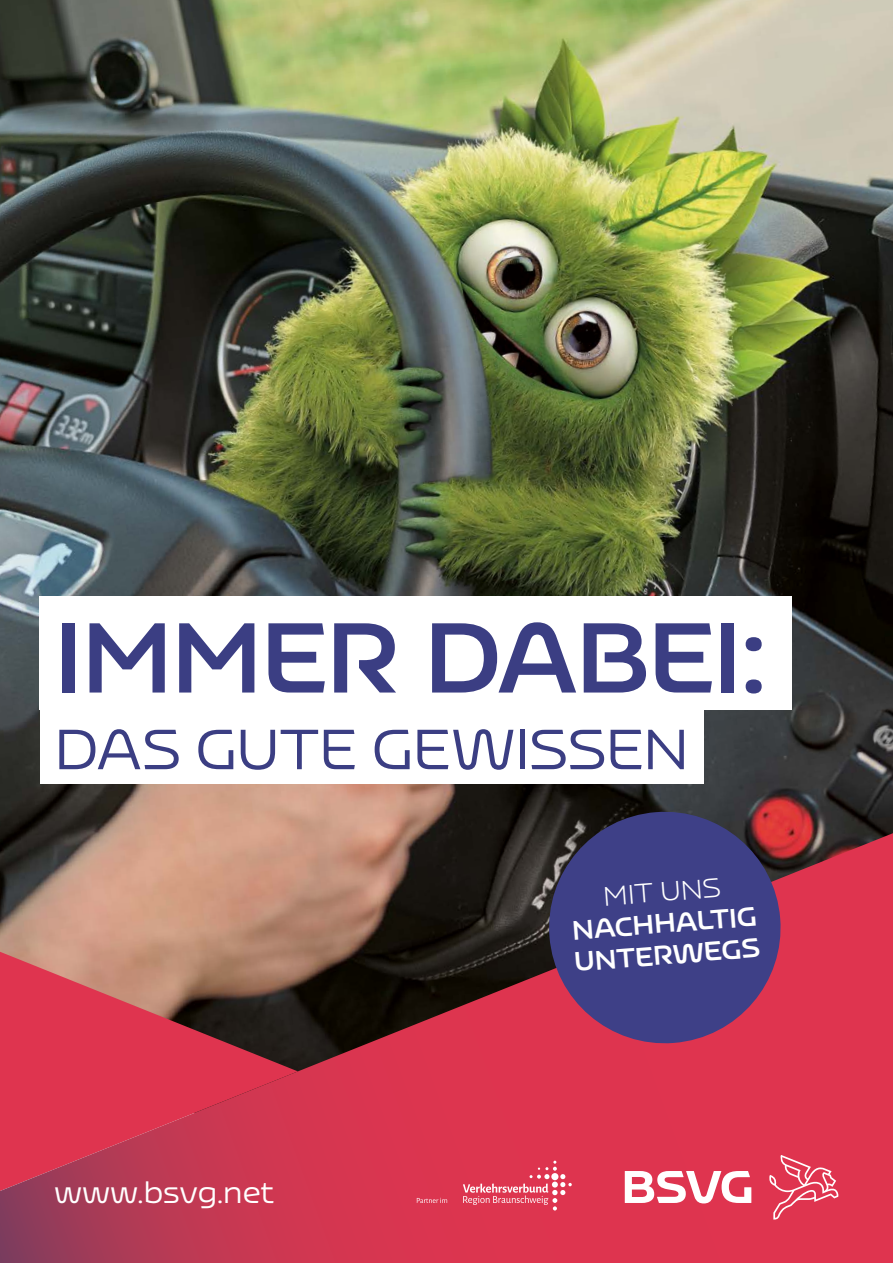
<style>
.page{position:relative;width:893px;height:1263px;background:#fff}
.page>*{position:absolute;margin:0;border:0;box-sizing:border-box;transform-origin:0 0}
.t1{font:700 98.85px "Nizzoli Alt";letter-spacing:-.025em;color:#3b3e83}
.t2{font:56.4px "Nizzoli Alt";letter-spacing:-.02em;color:#3b3e83}
.t3{font:28.5px "Nizzoli Alt";color:#fff}
.t4{font:700 26.7px/31.3px "Nizzoli Alt";color:#fff}
.t5{font:300 26.7px "Nizzoli Alt";color:#fff}
</style>
<div class="page">
<img style="left:0;top:0;width:893px;height:828px">
<svg style="left:0;top:828px;width:893px;height:435px;background:#b7414e"></svg>
<svg style="left:625px;top:1171px;width:126px;height:32px"></svg>
<svg style="left:769px;top:1155px;width:70px;height:64px;background:#e3536a"></svg>
<svg style="left:463px;top:1161px;width:109px;height:49px;background:#e15066"></svg>
<svg style="left:417px;top:1198px;width:30px;height:5px"></svg>
<svg style="left:544px;top:807px;width:241px;height:241px;background:#553b72"></svg>
<div style="left:40px;top:710px;width:664px;height:73px;background:#fff"></div>
<div style="left:40px;top:596px;width:752px;height:114px;background:#fff"></div>
<h1 class="t1" style="left:54px;top:597px;width:715px">IMMER DABEI:</h1>
<h2 class="t2" style="left:54px;top:717px;width:637px">DAS GUTE GEWISSEN</h2>
<p class="t3" style="left:54px;top:1176px;width:221px">www.bsvg.net</p>
<p class="t5" style="left:602px;top:882px;width:120px;rotate:-5deg">MIT UNS</p>
<p class="t4" style="left:570px;top:915px;width:188px;rotate:-5deg">NACHHALTIG<br>UNTERWEGS</p>
</div>
